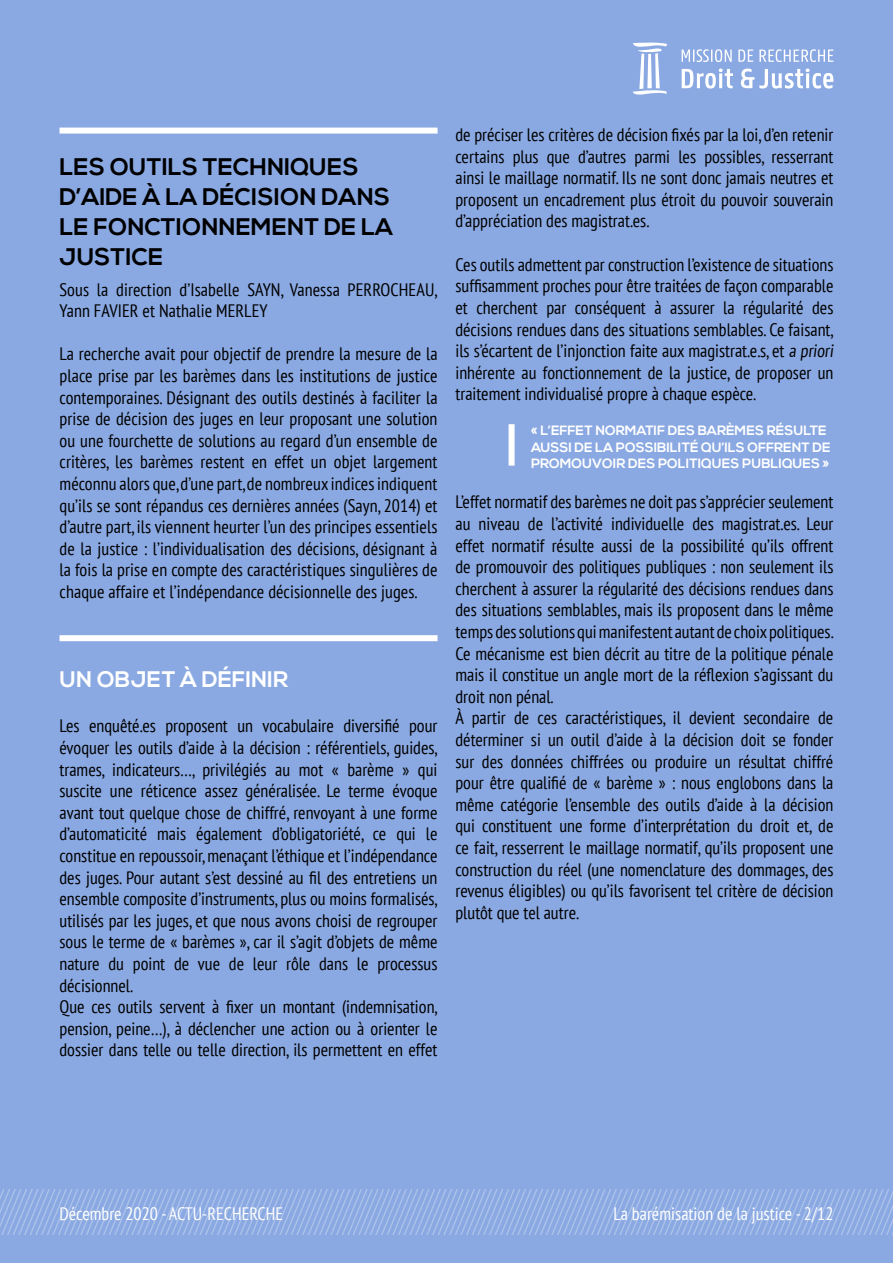
<style>
.page{position:relative;width:893px;height:1263px;background:#8aa9e2}
.page>*{position:absolute;margin:0;border:0;box-sizing:border-box;transform-origin:0 0}
.t1{font:700 24px/30px "Nexa";letter-spacing:.005em;color:#000}
.t2{font:700 22.5px "Nexa";letter-spacing:.005em;color:#fff}
.t3{font:condensed 18px/21.6px "PT Sans";color:#000}
.t4{font:condensed 18px "PT Sans";color:#fff}
.t5{font:700 13.5px/16.2px "Nexa";color:#fff}
</style>
<div class="page">
<svg style="left:682px;top:69px;width:151px;height:20px"></svg>
<svg style="left:682px;top:49px;width:151px;height:13px"></svg>
<svg style="left:632px;top:42px;width:35px;height:53px"></svg>
<svg style="left:0;top:1189px;width:893px;height:45px"></svg>
<div style="left:60px;top:128px;width:378px;height:6px;background:#fff"></div>
<div style="left:60px;top:635px;width:378px;height:6px;background:#fff"></div>
<div style="left:509px;top:424px;width:6px;height:42px;background:#fff"></div>
<h1 class="t1" style="left:60px;top:153px;width:335px">LES OUTILS TECHNIQUES<br>D’AIDE À LA DÉCISION DANS<br>LE FONCTIONNEMENT DE LA<br>JUSTICE</h1>
<p class="t3" style="left:60px;top:278px;width:379px">Sous la direction d’Isabelle SAYN, Vanessa PERROCHEAU,<br>Yann FAVIER et Nathalie MERLEY</p>
<p class="t3" style="left:60px;top:343px;width:379px;text-align:justify">La recherche avait pour objectif de prendre la mesure de la place prise par les barèmes dans les institutions de justice contemporaines. Désignant des outils destinés à faciliter la prise de décision des juges en leur proposant une solution ou une fourchette de solutions au regard d’un ensemble de critères, les barèmes restent en effet un objet largement méconnu alors que, d’une part, de nombreux indices indiquent qu’ils se sont répandus ces dernières années (Sayn, 2014) et d’autre part, ils viennent heurter l’un des principes essentiels de la justice : l’individualisation des décisions, désignant à la fois la prise en compte des caractéristiques singulières de chaque affaire et l’indépendance décisionnelle des juges.</p>
<p class="t2" style="left:60px;top:666px;width:230px">UN OBJET À DÉFINIR</p>
<p class="t3" style="left:60px;top:715px;width:380px">Les enquêté.es proposent un vocabulaire diversifié pour évoquer les outils d’aide à la décision : référentiels, guides, trames, indicateurs…, privilégiés au mot « barème » qui suscite une réticence assez généralisée. Le terme évoque avant tout quelque chose de chiffré, renvoyant à une forme d’automaticité mais également d’obligatoriété, ce qui le constitue en repoussoir, menaçant l’éthique et l’indépendance des juges. Pour autant s’est dessiné au fil des entretiens un ensemble composite d’instruments, plus ou moins formalisés, utilisés par les juges, et que nous avons choisi de regrouper sous le terme de « barèmes », car il s’agit d’objets de même nature du point de vue de leur rôle dans le processus décisionnel.<br>Que ces outils servent à fixer un montant (indemnisation, pension, peine…), à déclencher une action ou à orienter le dossier dans telle ou telle direction, ils permettent en effet</p>
<p class="t3" style="left:455px;top:124px;width:379px;text-align:justify">de préciser les critères de décision fixés par la loi, d’en retenir certains plus que d’autres parmi les possibles, resserrant ainsi le maillage normatif. Ils ne sont donc jamais neutres et proposent un encadrement plus étroit du pouvoir souverain d’appréciation des magistrat.es.</p>
<p class="t3" style="left:455px;top:253px;width:382px">Ces outils admettent par construction l’existence de situations suffisamment proches pour être traitées de façon comparable et cherchent par conséquent à assurer la régularité des décisions rendues dans des situations semblables. Ce faisant, ils s’écartent de l’injonction faite aux magistrat.e.s, et a priori inhérente au fonctionnement de la justice, de proposer un traitement individualisé propre à chaque espèce.</p>
<p class="t5" style="left:531px;top:423px;width:301px">« L’EFFET NORMATIF DES BARÈMES RÉSULTE<br>AUSSI DE LA POSSIBILITÉ QU’ILS OFFRENT DE<br>PROMOUVOIR DES POLITIQUES PUBLIQUES »</p>
<p class="t3" style="left:455px;top:491px;width:379px">L’effet normatif des barèmes ne doit pas s’apprécier seulement au niveau de l’activité individuelle des magistrat.es. Leur effet normatif résulte aussi de la possibilité qu’ils offrent de promouvoir des politiques publiques : non seulement ils cherchent à assurer la régularité des décisions rendues dans des situations semblables, mais ils proposent dans le même temps des solutions qui manifestent autant de choix politiques.<br>Ce mécanisme est bien décrit au titre de la politique pénale mais il constitue un angle mort de la réflexion s’agissant du droit non pénal.<br>À partir de ces caractéristiques, il devient secondaire de déterminer si un outil d’aide à la décision doit se fonder sur des données chiffrées ou produire un résultat chiffré pour être qualifié de « barème » : nous englobons dans la même catégorie l’ensemble des outils d’aide à la décision qui constituent une forme d’interprétation du droit et, de ce fait, resserrent le maillage normatif, qu’ils proposent une construction du réel (une nomenclature des dommages, des revenus éligibles) ou qu’ils favorisent tel critère de décision plutôt que tel autre.</p>
<p class="t4" style="left:60px;top:1202px;width:225px">Décembre 2020 - ACTU-RECHERCHE</p>
<p class="t4" style="left:613px;top:1202px;width:221px">La barémisation de la justice - 2/12</p>
</div>
